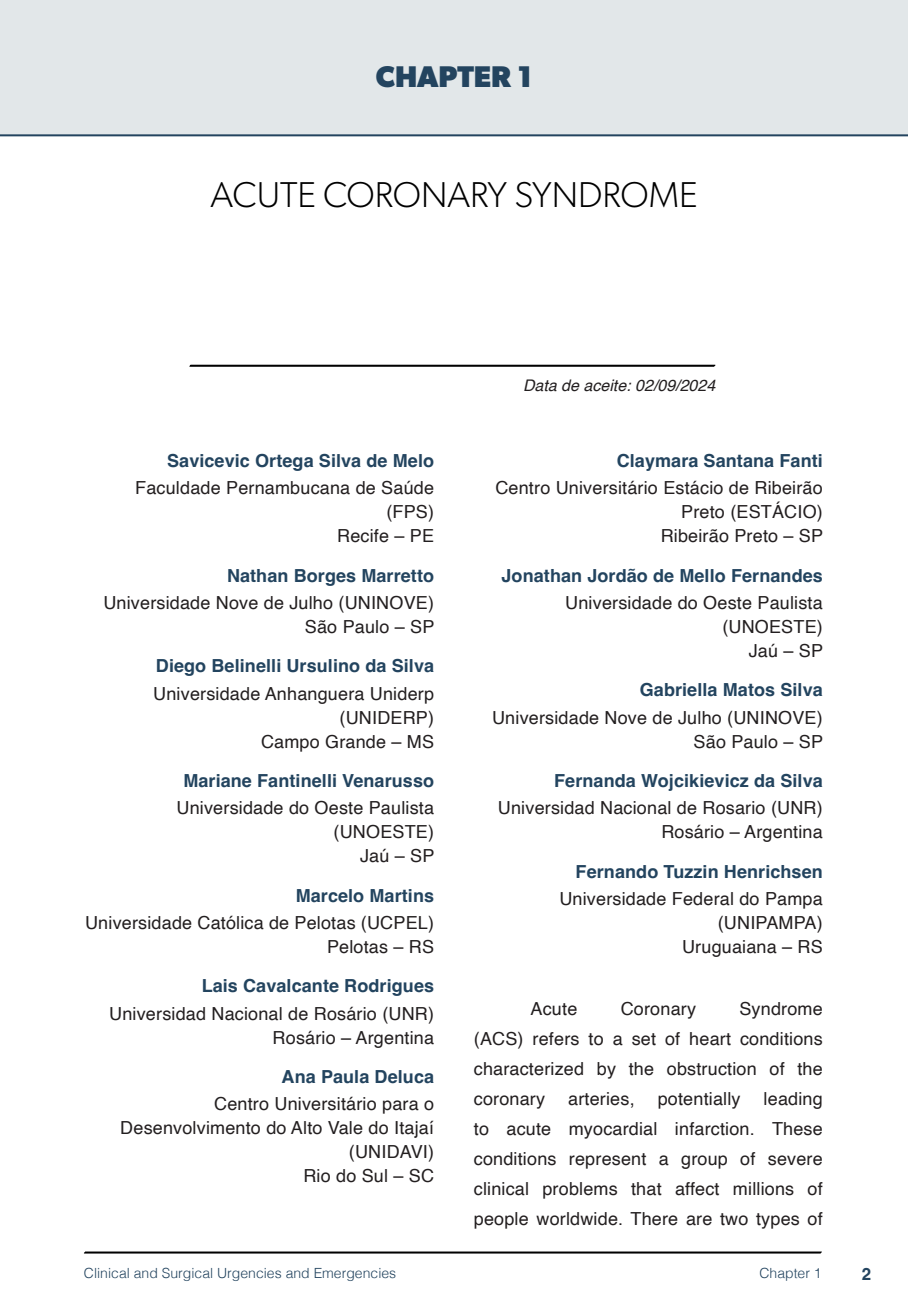
<style>
.page{position:relative;width:908px;height:1304px;background:#fff}
.page>*{position:absolute;margin:0;border:0;box-sizing:border-box;transform-origin:0 0}
.t1{font:300 36px "Gibson";color:#000}
.t2{font:700 30px "Gibson";color:#23445f}
.t3{font:18px/24px "Helvetica";letter-spacing:.01em;color:#231f20;text-align:right}
.t4{font:700 18px "Helvetica";letter-spacing:.005em;color:#23445f}
.t5{font:700 16.8px "Helvetica";color:#23445f}
.t6{font:italic 16px "Helvetica";color:#231f20}
.t7{font:300 14px "Helvetica";color:#23445f}
</style>
<div class="page">
<svg style="left:84px;top:1251px;width:737px;height:3px;background:#515151"></svg>
<div style="left:0;top:0;width:907px;height:136px;background:#e2e7e9"></div>
<svg style="left:189px;top:364px;width:526px;height:3px;background:#4f4f4f"></svg>
<div style="left:64px;top:74px;width:61px;height:54px;background:#e2e7e9"></div>
<h2 class="t2" style="left:376px;top:58px;width:157px">CHAPTER 1</h2>
<h1 class="t1" style="left:210px;top:173px;width:488px">ACUTE CORONARY SYNDROME</h1>
<p class="t4" style="left:167px;top:450px;width:268px">Savicevic Ortega Silva de Melo</p>
<p class="t3" style="left:135px;top:477px;width:300px">Faculdade Pernambucana de Saúde (FPS)<br>Recife – PE</p>
<p class="t4" style="left:227px;top:564px;width:208px">Nathan Borges Marretto</p>
<p class="t3" style="left:103px;top:591px;width:332px">Universidade Nove de Julho (UNINOVE)<br>São Paulo – SP</p>
<p class="t4" style="left:156px;top:655px;width:279px">Diego Belinelli Ursulino da Silva</p>
<p class="t3" style="left:153px;top:682px;width:282px">Universidade Anhanguera Uniderp (UNIDERP)<br>Campo Grande – MS</p>
<p class="t4" style="left:183px;top:770px;width:252px">Mariane Fantinelli Venarusso</p>
<p class="t3" style="left:176px;top:797px;width:259px">Universidade do Oeste Paulista (UNOESTE)<br>Jaú – SP</p>
<p class="t4" style="left:295px;top:884px;width:140px">Marcelo Martins</p>
<p class="t3" style="left:85px;top:911px;width:350px">Universidade Católica de Pelotas (UCPEL)<br>Pelotas – RS</p>
<p class="t4" style="left:201px;top:975px;width:234px">Lais Cavalcante Rodrigues</p>
<p class="t3" style="left:109px;top:1002px;width:326px">Universidad Nacional de Rosário (UNR)<br>Rosário – Argentina</p>
<p class="t4" style="left:281px;top:1066px;width:154px">Ana Paula Deluca</p>
<p class="t3" style="left:120px;top:1093px;width:315px">Centro Universitário para o<br>Desenvolvimento do Alto Vale do Itajaí (UNIDAVI)<br>Rio do Sul – SC</p>
<p class="t6" style="left:523px;top:373px;width:194px">Data de aceite: 02/09/2024</p>
<p class="t4" style="left:616px;top:450px;width:207px">Claymara Santana Fanti</p>
<p class="t3" style="left:495px;top:477px;width:329px">Centro Universitário Estácio de Ribeirão<br>Preto (ESTÁCIO)<br>Ribeirão Preto – SP</p>
<p class="t4" style="left:501px;top:564px;width:323px">Jonathan Jordão de Mello Fernandes</p>
<p class="t3" style="left:565px;top:591px;width:259px">Universidade do Oeste Paulista (UNOESTE)<br>Jaú – SP</p>
<p class="t4" style="left:639px;top:679px;width:184px">Gabriella Matos Silva</p>
<p class="t3" style="left:492px;top:706px;width:332px">Universidade Nove de Julho (UNINOVE)<br>São Paulo – SP</p>
<p class="t4" style="left:554px;top:770px;width:270px">Fernanda Wojcikievicz da Silva</p>
<p class="t3" style="left:497px;top:796px;width:326px">Universidad Nacional de Rosario (UNR)<br>Rosário – Argentina</p>
<p class="t4" style="left:575px;top:860px;width:248px">Fernando Tuzzin Henrichsen</p>
<p class="t3" style="left:559px;top:887px;width:265px">Universidade Federal do Pampa (UNIPAMPA)<br>Uruguaiana – RS</p>
<p class="t3" style="left:473px;top:994px;width:350px;line-height:30px;text-align:justify;text-indent:265px">Syndrome (ACS) refers to a set of heart conditions characterized by the obstruction of the coronary</p>
<p class="t3" style="left:530px;top:997px;width:48px">Acute</p>
<p class="t3" style="left:620px;top:997px;width:77px">Coronary</p>
<p class="t3" style="left:473px;top:1084px;width:350px;line-height:30px;text-align:justify;text-indent:289px">leading to acute myocardial infarction. These conditions represent a group of severe clinical problems that affect millions of people worldwide. There are two types of</p>
<p class="t3" style="left:568px;top:1087px;width:68px">arteries,</p>
<p class="t3" style="left:657px;top:1087px;width:84px">potentially</p>
<p class="t7" style="left:84px;top:1261px;width:313px">Clinical and Surgical Urgencies and Emergencies</p>
<p class="t7" style="left:759px;top:1261px;width:64px">Chapter 1</p>
<p class="t5" style="left:861px;top:1264px;width:11px">2</p>
</div>
